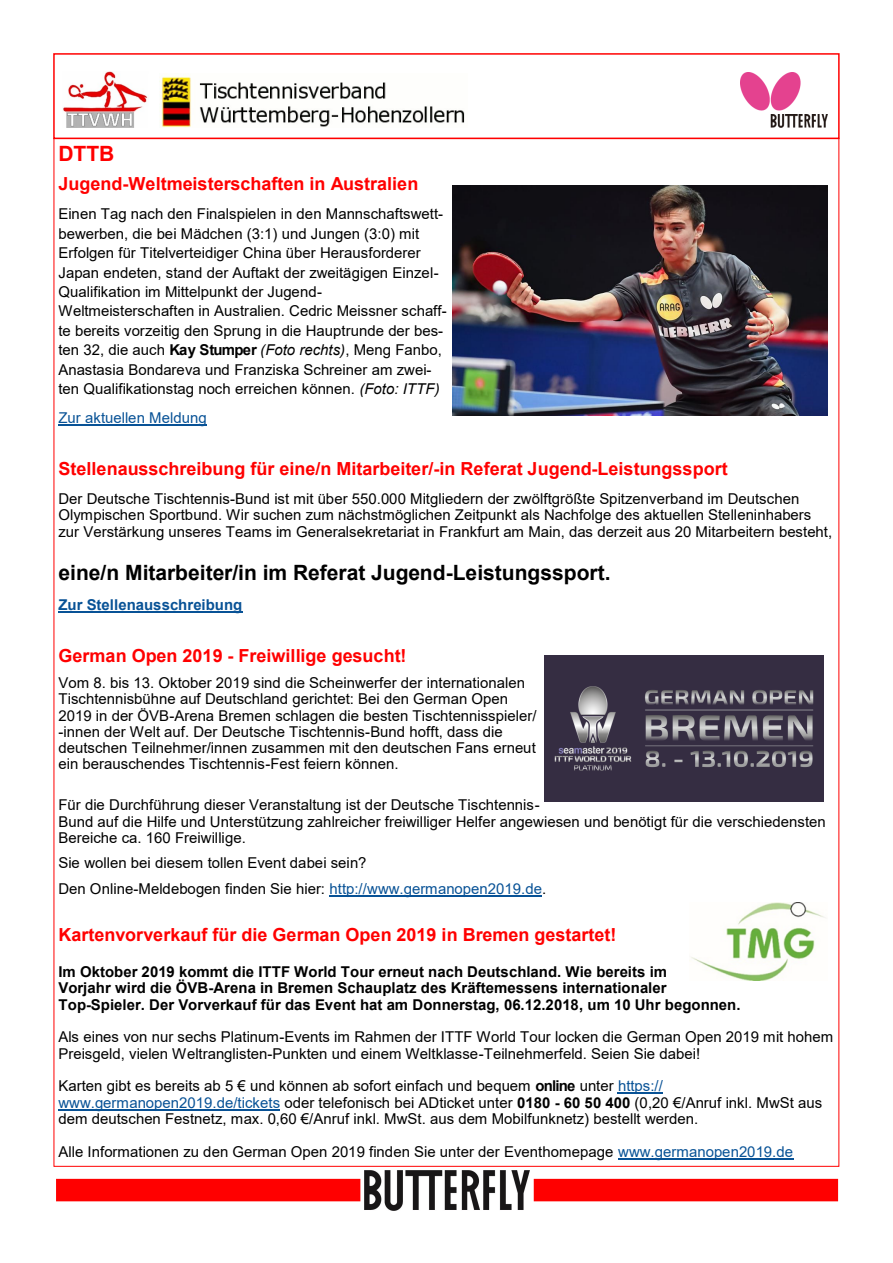
<style>
.page{position:relative;width:893px;height:1263px;background:#fff}
.page>*{position:absolute;margin:0;border:0;box-sizing:border-box;transform-origin:0 0}
.t1{font:700 21px "Arial";color:#000}
.t2{font:700 21px "Arial";color:#f00}
.t3{font:700 18px "Arial";color:#f00}
.t4{font:15px/16.4px "Arial";color:#000}
.t5{font:700 15px/16.4px "Arial";color:#000}
.t6{font:700 15px "Arial";color:#085296}
.t7{font:15px "Arial";color:#085296}
.s1{font-weight:700}
.s2{font-style:italic}
.s3{color:#085296}
</style>
<div class="page">
<div style="left:53px;top:53px;width:787px;height:86px;border:2px solid #f00"></div>
<img style="left:63px;top:71px;width:85px;height:56px">
<img style="left:159px;top:76px;width:306px;height:51px">
<img style="left:741px;top:72px;width:86px;height:55px">
<img style="left:365px;top:1170px;width:164px;height:40px">
<div style="left:56px;top:1179px;width:304px;height:22px;background:#f00"></div>
<div style="left:534px;top:1179px;width:304px;height:22px;background:#f00"></div>
<hr style="left:58px;top:424px;width:149px;height:1px;background:#085296">
<hr style="left:58px;top:611px;width:185px;height:2px;background:#085296">
<hr style="left:329px;top:895px;width:213px;height:1px;background:#085296">
<hr style="left:618px;top:1093px;width:45px;height:1px;background:#085296">
<hr style="left:58px;top:1109px;width:222px;height:1px;background:#085296">
<hr style="left:618px;top:1158px;width:175px;height:1px;background:#085296">
<img style="left:544px;top:656px;width:279px;height:145px">
<img style="left:691px;top:902px;width:135px;height:79px">
<img style="left:452px;top:186px;width:375px;height:230px">
<p class="t2" style="left:58px;top:142px;width:57px">DTTB</p>
<p class="t3" style="left:58px;top:173px;width:361px">Jugend-Weltmeisterschaften in Australien</p>
<p class="t4" style="left:58px;top:204px;width:390px;line-height:19.4px">Einen Tag nach den Finalspielen in den Mannschaftswett&shy;bewerben, die bei Mädchen (3:1) und Jungen (3:0) mit Erfolgen für Titelverteidiger China über Herausforderer Japan endeten, stand der Auftakt der zweitägigen Einzel-Qualifikation im Mittelpunkt der Jugend-Weltmeisterschaften in Australien. Cedric Meissner schaff&shy;te bereits vorzeitig den Sprung in die Hauptrunde der bes&shy;ten 32, die auch <span class="s1">Kay Stumper</span> <span class="s2">(Foto rechts)</span>, Meng Fanbo, Anastasia Bondareva und Franziska Schreiner am zwei&shy;ten Qualifikationstag noch erreichen können. <span class="s2">(Foto: ITTF)</span></p>
<p class="t7" style="left:58px;top:409px;width:150px">Zur aktuellen Meldung</p>
<p class="t3" style="left:58px;top:458px;width:671px">Stellenausschreibung für eine/n Mitarbeiter/-in Referat Jugend-Leistungssport</p>
<p class="t4" style="left:58px;top:491px;width:775px">Der Deutsche Tischtennis-Bund ist mit über 550.000 Mitgliedern der zwölftgrößte Spitzenverband im Deutschen<br>Olympischen Sportbund. Wir suchen zum nächstmöglichen Zeitpunkt als Nachfolge des aktuellen Stelleninhabers zur Verstärkung unseres Teams im Generalsekretariat in Frankfurt am Main, das derzeit aus 20 Mitarbeitern besteht,</p>
<p class="t1" style="left:58px;top:560px;width:554px">eine/n Mitarbeiter/in im Referat Jugend-Leistungssport.</p>
<p class="t6" style="left:58px;top:597px;width:185px">Zur Stellenausschreibung</p>
<p class="t3" style="left:58px;top:646px;width:350px">German Open 2019 - Freiwillige gesucht!</p>
<p class="t4" style="left:58px;top:674px;width:480px">Vom 8. bis 13. Oktober 2019 sind die Scheinwerfer der internationalen Tischtennisbühne auf Deutschland gerichtet: Bei den German Open 2019 in der ÖVB-Arena Bremen schlagen die besten Tischtennisspieler/ -innen der Welt auf. Der Deutsche Tischtennis-Bund hofft, dass die deutschen Teilnehmer/innen zusammen mit den deutschen Fans erneut ein berauschendes Tischtennis-Fest feiern können.</p>
<p class="t4" style="left:58px;top:797px;width:769px">Für die Durchführung dieser Veranstaltung ist der Deutsche Tischtennis-<br>Bund auf die Hilfe und Unterstützung zahlreicher freiwilliger Helfer angewiesen und benötigt für die verschiedensten<br>Bereiche ca. 160 Freiwillige.</p>
<p class="t4" style="left:58px;top:855px;width:310px">Sie wollen bei diesem tollen Event dabei sein?</p>
<p class="t4" style="left:58px;top:880px;width:489px">Den Online-Meldebogen finden Sie hier: <span class="s3">http://www.germanopen2019.de</span>.</p>
<p class="t3" style="left:58px;top:924px;width:559px">Kartenvorverkauf für die German Open 2019 in Bremen gestartet!</p>
<p class="t5" style="left:58px;top:964px;width:684px">Im Oktober 2019 kommt die ITTF World Tour erneut nach Deutschland. Wie bereits im<br>Vorjahr wird die ÖVB-Arena in Bremen Schauplatz des Kräftemessens internationaler<br>Top-Spieler. Der Vorverkauf für das Event hat am Donnerstag, 06.12.2018, um 10 Uhr begonnen.</p>
<p class="t4" style="left:58px;top:1029px;width:776px">Als eines von nur sechs Platinum-Events im Rahmen der ITTF World Tour locken die German Open 2019 mit hohem<br>Preisgeld, vielen Weltranglisten-Punkten und einem Weltklasse-Teilnehmerfeld. Seien Sie dabei!</p>
<p class="t4" style="left:58px;top:1078px;width:765px">Karten gibt es bereits ab 5 € und können ab sofort einfach und bequem <span class="s1">online</span> unter <span class="s3">https:// www.germanopen2019.de/tickets</span> oder telefonisch bei ADticket unter <span class="s1">0180 - 60 50 400</span> (0,20 €/Anruf inkl. MwSt aus dem deutschen Festnetz, max. 0,60 €/Anruf inkl. MwSt. aus dem Mobilfunknetz) bestellt werden.</p>
<p class="t4" style="left:58px;top:1143px;width:736px">Alle Informationen zu den German Open 2019 finden Sie unter der Eventhomepage <span class="s3">www.germanopen2019.de</span></p>
</div>
